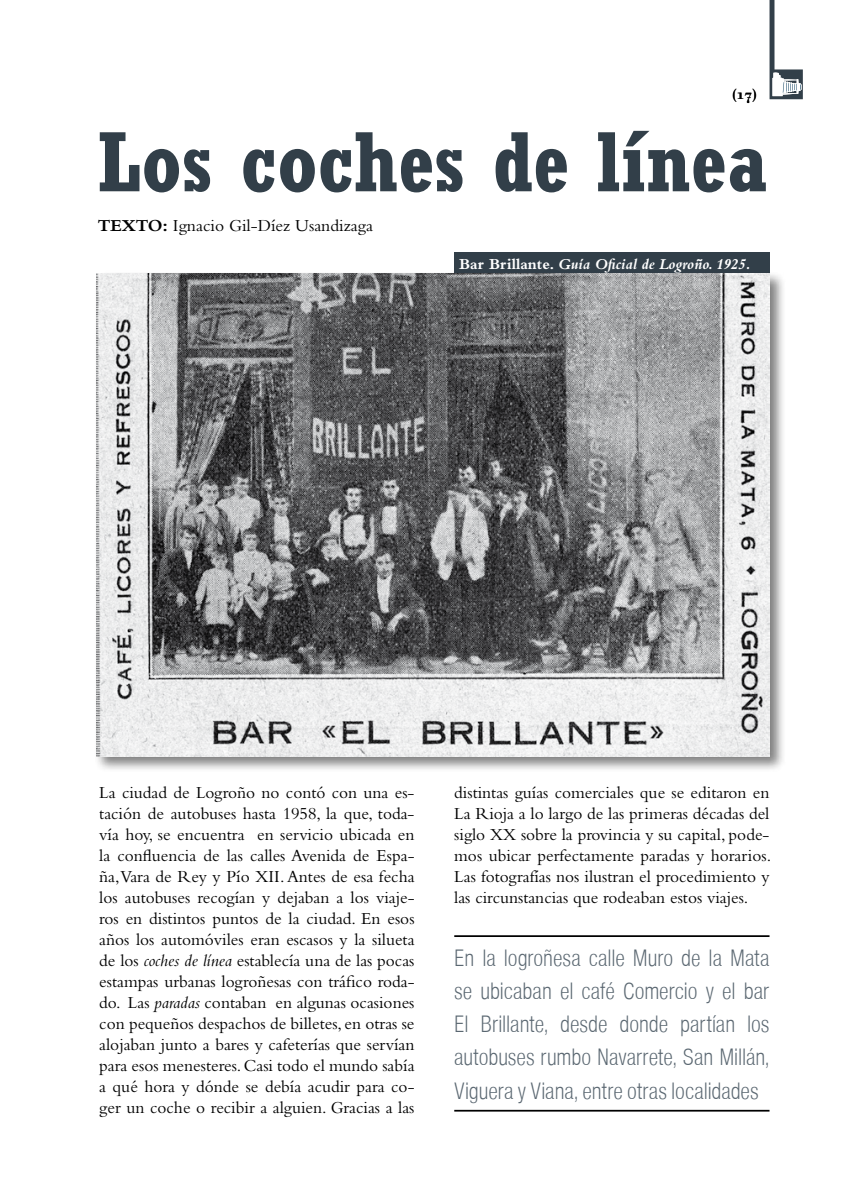
<style>
.page{position:relative;width:844px;height:1191px;background:#fff}
.page>*{position:absolute;margin:0;border:0;box-sizing:border-box;transform-origin:0 0}
.t1{font:700 condensed 84px "Rockwell";color:#323f49}
.t2{font:24.5px/33.2px "Nimbus San D Ligh Cond";letter-spacing:-.005em;color:#5a6771;text-align:justify;scale:.95 1}
.t3{font:17.5px/21px "Bembo";color:#000;text-align:justify}
.t4{font:italic 700 15.75px "Bembo";color:#fff}
.t5{font:15.75px "Katrina";color:#000}
.s1{font-weight:700}
.s2{font-style:normal}
.s3{font-style:italic}
</style>
<div class="page">
<svg style="left:769px;top:0;width:33px;height:99px"></svg>
<div style="left:454px;top:252px;width:315px;height:22px;background:#323f49"></div>
<div style="left:94px;top:270px;width:691px;height:503px;background:#000;opacity:.5"></div>
<img style="left:97px;top:273px;width:672px;height:483px">
<hr style="left:454px;top:935px;width:315px;height:2px;background:#000">
<hr style="left:454px;top:1109px;width:315px;height:2px;background:#000">
<p class="t5" style="left:732px;top:85px;width:26px">(17)</p>
<h1 class="t1" style="left:98px;top:112px;width:671px">Los coches de línea</h1>
<p class="t3" style="left:98px;top:215px;width:277px"><span class="s1">TEXTO:</span> Ignacio Gil-Díez Usandizaga</p>
<p class="t4" style="left:459px;top:255px;width:293px"><span class="s2">Bar Brillante.</span> Guía Oficial de Logroño. 1925.</p>
<p class="t3" style="left:99px;top:782px;width:317px">La ciudad de Logroño no contó con una es&shy;tación de autobuses hasta 1958, la que, toda&shy;vía hoy, se encuentra en servicio ubicada en la confluencia de las calles Avenida de Espa&shy;ña,Vara de Rey y Pío XII. Antes de esa fecha los autobuses recogían y dejaban a los viaje&shy;ros en distintos puntos de la ciudad. En esos años los automóviles eran escasos y la silueta de los <span class="s3">coches de línea</span> establecía una de las pocas estampas urbanas logroñesas con tráfico roda&shy;do. Las <span class="s3">paradas</span> contaban en algunas ocasiones con pequeños despachos de billetes, en otras se alojaban junto a bares y cafeterías que servían para esos menesteres. Casi todo el mundo sabía a qué hora y dónde se debía acudir para co&shy;ger un coche o recibir a alguien. Gracias a las</p>
<p class="t3" style="left:454px;top:782px;width:318px">distintas guías comerciales que se editaron en La Rioja a lo largo de las primeras décadas del siglo XX sobre la provincia y su capital, pode&shy;mos ubicar perfectamente paradas y horarios.<br>Las fotografías nos ilustran el procedimiento y las circunstancias que rodeaban estos viajes.</p>
<h2 class="t2" style="left:454px;top:941px;width:333px">En la logroñesa calle Muro de la Mata se ubicaban el café Comercio y el bar El Brillante, desde donde partían los autobuses rumbo Navarrete, San Millán, Viguera y Viana, entre otras localidades</h2>
</div>
